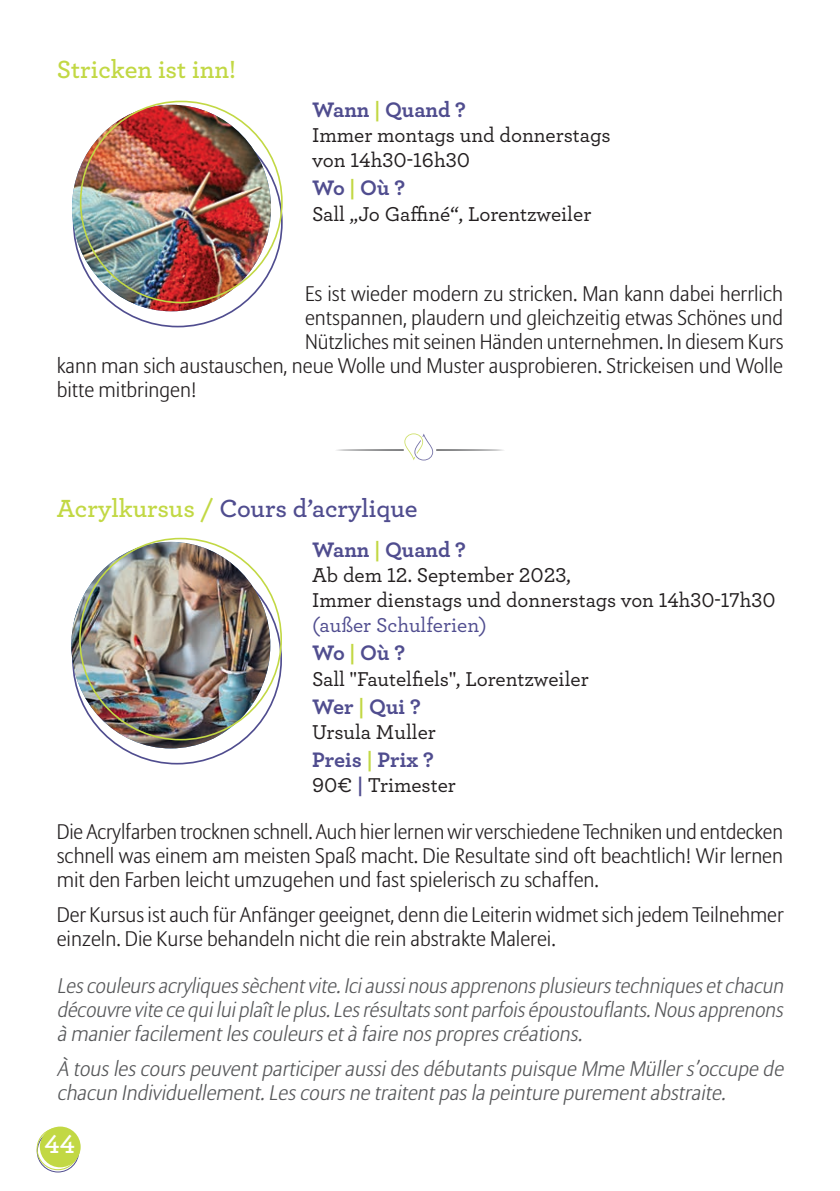
<style>
.page{position:relative;width:840px;height:1191px;background:#fff}
.page>*{position:absolute;margin:0;border:0;box-sizing:border-box;transform-origin:0 0}
.t1{font:600 27px "Archer";color:#fff}
.t2{font:600 26px "Archer";color:#504d8f}
.t3{font:600 26px "Archer";color:#c2d844}
.t4{font:700 22px "Archer";color:#504d8f}
.t5{font:300 21px/24px "Allianz Sans";color:#231f20;text-align:justify}
.t6{font:italic 300 21px/24px "Allianz Sans";color:#57585a;text-align:justify}
.t7{font:500 21px/25.2px "Archer";color:#231f20}
.t8{font:500 21px "Archer";color:#504d8f}
.s1{color:#c2d844}
.s2{font-weight:700;color:#504d8f}
</style>
<div class="page">
<div style="left:37px;top:1130px;width:42px;height:42px;border:1px solid #504d8f;border-radius:50%"></div>
<div style="left:40px;top:1126px;width:41px;height:41px;background:#c2d844;border-radius:50%"></div>
<div style="left:37px;top:1128px;width:42px;height:41px;border:1px solid #c2d844;border-radius:50%"></div>
<img style="left:72px;top:105px;width:199px;height:206px">
<img style="left:71px;top:542px;width:199px;height:206px">
<svg style="left:336px;top:433px;width:168px;height:27px"></svg>
<p class="t3" style="left:57px;top:49px;width:181px">Stricken ist inn!</p>
<p class="t4" style="left:312px;top:92px;width:155px">Wann <span class="s1">|</span> Quand ?</p>
<p class="t7" style="left:312px;top:121px;width:300px">Immer montags und donnerstags von 14h30-16h30</p>
<p class="t4" style="left:312px;top:171px;width:95px">Wo <span class="s1">|</span> Où ?</p>
<p class="t7" style="left:312px;top:200px;width:280px">Sall „Jo Gaffiné“, Lorentzweiler</p>
<p class="t5" style="left:305px;top:283px;width:479px">Es ist wieder modern zu stricken. Man kann dabei herrlich</p>
<p class="t5" style="left:305px;top:307px;width:479px">entspannen, plaudern und gleichzeitig etwas Schönes und</p>
<p class="t5" style="left:305px;top:331px;width:479px">Nützliches mit seinen Händen unternehmen. In diesem Kurs</p>
<p class="t5" style="left:57px;top:355px;width:727px">kann man sich austauschen, neue Wolle und Muster ausprobieren. Strickeisen und Wolle</p>
<p class="t5" style="left:57px;top:379px;width:141px">bitte mitbringen!</p>
<p class="t2" style="left:57px;top:489px;width:362px"><span class="s1">Acrylkursus /</span> Cours d’acrylique</p>
<p class="t4" style="left:312px;top:532px;width:155px">Wann <span class="s1">|</span> Quand ?</p>
<p class="t7" style="left:312px;top:561px;width:465px">Ab dem 12. September 2023,<br>Immer dienstags und donnerstags von 14h30-17h30</p>
<p class="t8" style="left:312px;top:610px;width:176px">(außer Schulferien)</p>
<p class="t4" style="left:312px;top:636px;width:95px">Wo <span class="s1">|</span> Où ?</p>
<p class="t7" style="left:312px;top:665px;width:278px">Sall "Fautelfiels", Lorentzweiler</p>
<p class="t4" style="left:312px;top:689px;width:110px">Wer <span class="s1">|</span> Qui ?</p>
<p class="t7" style="left:312px;top:718px;width:125px">Ursula Muller</p>
<p class="t4" style="left:312px;top:742px;width:123px">Preis <span class="s1">|</span> Prix ?</p>
<p class="t7" style="left:312px;top:771px;width:145px">90€ <span class="s2">|</span> Trimester</p>
<p class="t5" style="left:57px;top:820px;width:727px">Die Acrylfarben trocknen schnell. Auch hier lernen wir verschiedene Techniken und entdecken schnell was einem am meisten Spaß macht. Die Resultate sind oft beachtlich! Wir lernen mit den Farben leicht umzugehen und fast spielerisch zu schaffen.</p>
<p class="t5" style="left:57px;top:903px;width:728px">Der Kursus ist auch für Anfänger geeignet, denn die Leiterin widmet sich jedem Teilnehmer einzeln. Die Kurse behandeln nicht die rein abstrakte Malerei.</p>
<p class="t6" style="left:57px;top:974px;width:732px">Lescouleursacryliquessèchentvite.Iciaussinousapprenonsplusieurstechniquesetchacun découvre vite ce quiluiplaîtle plus.Lesrésultatssontparfoisépoustouflants.Nousapprenons à manierfacilementlescouleursetà faire nosproprescréations.</p>
<p class="t6" style="left:57px;top:1057px;width:732px">À touslescourspeuventparticiperaussidesdébutantspuisque Mme Müllers’occupe de chacun Individuellement.Lescoursne traitentpasla peinture purementabstraite.</p>
<p class="t1" style="left:44px;top:1124px;width:32px">44</p>
</div>
